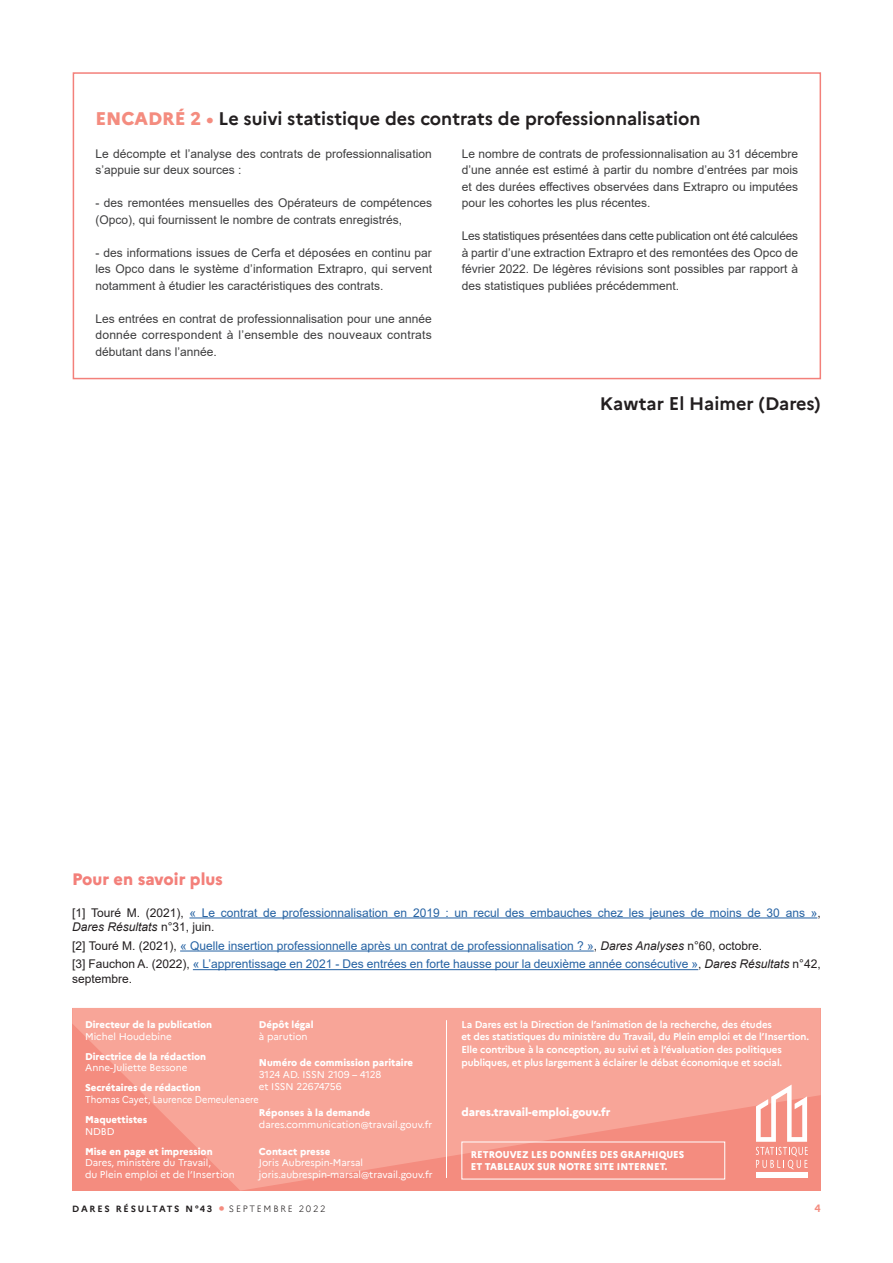
<style>
.page{position:relative;width:893px;height:1263px;background:#fff}
.page>*{position:absolute;margin:0;border:0;box-sizing:border-box;transform-origin:0 0}
.t1{font:700 18px "Marianne";color:#231f20}
.t2{font:800 16.5px "Marianne";color:#f3807a}
.t3{font:12px/16.5px "Arial";color:#3e3e3f;text-align:justify}
.t4{font:12px/14.4px "Arial";color:#2562a3}
.t5{font:12px "Arial";color:#231f20}
.t6{font:800 11.25px "Marianne";color:#fff}
.t7{font:700 10.5px "Marianne";color:#f48c7f}
.t8{font:700 9.75px/12.9px "Marianne";letter-spacing:-.01em;color:#fff}
.t9{font:9.75px/11.7px "Marianne";color:#fff}
.t10{font:800 9.75px "Marianne";color:#fff}
.t11{font:800 9.75px/12px "Marianne";color:#fff;scale:.95 1}
.t12{font:9.75px "Marianne";color:#fff;scale:.93 1}
.t13{font:700 9px "Marianne";letter-spacing:.2em;color:#231f20}
.t14{font:300 9px "Marianne";letter-spacing:.2em;color:#231f20}
.s1{font-weight:800;color:#f48c7f}
.s2{color:#f48c7f}
.s3{color:#231f20}
.s4{font-style:italic;color:#231f20}
.s5{font-size:21px;color:#f48c7f}
</style>
<div class="page">
<svg style="left:72px;top:1008px;width:749px;height:183px;background:#f69e91"></svg>
<hr style="left:446px;top:1020px;width:1px;height:158px;background:#fff">
<div style="left:756px;top:1173px;width:51px;height:5px;background:#fff"></div>
<svg style="left:756px;top:1084px;width:52px;height:86px"></svg>
<div style="left:461px;top:1141px;width:264px;height:38px;border:1px solid #fff"></div>
<hr style="left:189px;top:917px;width:628px;height:1px;background:#2562a3">
<hr style="left:180px;top:950px;width:414px;height:1px;background:#2562a3">
<hr style="left:193px;top:969px;width:505px;height:1px;background:#2562a3">
<div style="left:73px;top:72px;width:748px;height:307px;border:2px solid #f3807a"></div>
<h1 class="t1" style="left:95px;top:104px;width:607px"><span class="s1">ENCADRÉ 2</span> <span class="s2">•</span> Le suivi statistique des contrats de professionnalisation</h1>
<p class="t3" style="left:95px;top:145px;width:338px">Le décompte et l’analyse des contrats de professionnalisation s’appuie sur deux sources :</p>
<p class="t3" style="left:95px;top:195px;width:338px">- des remontées mensuelles des Opérateurs de compétences (Opco), qui fournissent le nombre de contrats enregistrés,</p>
<p class="t3" style="left:95px;top:244px;width:338px">- des informations issues de Cerfa et déposées en continu par les Opco dans le système d’information Extrapro, qui servent notamment à étudier les caractéristiques des contrats.</p>
<p class="t3" style="left:95px;top:310px;width:338px">Les entrées en contrat de professionnalisation pour une année donnée correspondent à l’ensemble des nouveaux contrats débutant dans l’année.</p>
<p class="t3" style="left:462px;top:145px;width:338px">Le nombre de contrats de professionnalisation au 31 décembre d’une année est estimé à partir du nombre d’entrées par mois et des durées effectives observées dans Extrapro ou imputées pour les cohortes les plus récentes.</p>
<p class="t3" style="left:462px;top:228px;width:338px">Les statistiques présentées dans cette publication ont été calculées à partir d’une extraction Extrapro et des remontées des Opco de février 2022. De légères révisions sont possibles par rapport à des statistiques publiées précédemment.</p>
<h1 class="t1" style="left:600px;top:389px;width:222px">Kawtar El Haimer (Dares)</h1>
<h2 class="t2" style="left:72px;top:867px;width:152px">Pour en savoir plus</h2>
<p class="t4" style="left:72px;top:905px;width:750px"><span class="s3">[1] Touré M. (2021),</span> « Le contrat de professionnalisation en 2019 : un recul des embauches chez les jeunes de moins de 30 ans »<span class="s3">,<br></span><span class="s4">Dares Résultats</span> <span class="s3">n°31, juin.</span></p>
<p class="t4" style="left:72px;top:936px;width:750px;line-height:18.6px"><span class="s3">[2] Touré M. (2021),</span> « Quelle insertion professionnelle après un contrat de professionnalisation ? »<span class="s3">,</span> <span class="s4">Dares Analyses</span> <span class="s3">n°60, octobre.<br>[3] Fauchon A. (2022),</span> « L’apprentissage en 2021 - Des entrées en forte hausse pour la deuxième année consécutive »<span class="s3">,</span> <span class="s4">Dares Résultats</span> <span class="s3">n°42,</span></p>
<p class="t5" style="left:72px;top:970px;width:62px">septembre.</p>
<p class="t10" style="left:85px;top:1017px;width:129px">Directeur de la publication</p>
<p class="t9" style="left:85px;top:1029px;width:88px">Michel Houdebine</p>
<p class="t10" style="left:85px;top:1048px;width:123px">Directrice de la rédaction</p>
<p class="t9" style="left:85px;top:1061px;width:104px">Anne-Juliette Bessone</p>
<p class="t10" style="left:85px;top:1080px;width:117px">Secrétaires de rédaction</p>
<p class="t12" style="left:85px;top:1092px;width:188px">Thomas Cayet, Laurence Demeulenaere</p>
<p class="t10" style="left:85px;top:1112px;width:64px">Maquettistes</p>
<p class="t9" style="left:85px;top:1124px;width:31px">NDBD</p>
<p class="t10" style="left:85px;top:1144px;width:129px">Mise en page et impression</p>
<p class="t9" style="left:85px;top:1156px;width:151px">Dares, ministère du Travail,<br>du Plein emploi et de l’Insertion</p>
<p class="t10" style="left:259px;top:1017px;width:56px">Dépôt légal</p>
<p class="t9" style="left:259px;top:1029px;width:50px">à parution</p>
<p class="t10" style="left:259px;top:1055px;width:156px">Numéro de commission paritaire</p>
<p class="t9" style="left:259px;top:1068px;width:124px">3124 AD. ISSN 2109 – 4128 et ISSN 22674756</p>
<p class="t10" style="left:259px;top:1105px;width:113px">Réponses à la demande</p>
<p class="t9" style="left:259px;top:1118px;width:175px">dares.communication@travail.gouv.fr</p>
<p class="t10" style="left:259px;top:1143px;width:73px">Contact presse</p>
<p class="t9" style="left:259px;top:1156px;width:175px">Joris Aubrespin-Marsal joris.aubrespin-marsal@travail.gouv.fr</p>
<p class="t8" style="left:461px;top:1017px;width:349px">La Dares est la Direction de l’animation de la recherche, des études<br>et des statistiques du ministère du Travail, du Plein emploi et de l’Insertion.<br>Elle contribue à la conception, au suivi et à l’évaluation des politiques publiques, et plus largement à éclairer le débat économique et social.</p>
<p class="t6" style="left:461px;top:1103px;width:150px">dares.travail-emploi.gouv.fr</p>
<p class="t11" style="left:471px;top:1148px;width:226px">RETROUVEZ LES DONNÉES DES GRAPHIQUES<br>ET TABLEAUX SUR NOTRE SITE INTERNET.</p>
<p class="t13" style="left:72px;top:1202px;width:142px">DARES RÉSULTATS N°43</p>
<p class="t14" style="left:218px;top:1202px;width:109px"><span class="s5">•</span> SEPTEMBRE 2022</p>
<p class="t7" style="left:814px;top:1200px;width:8px">4</p>
</div>
